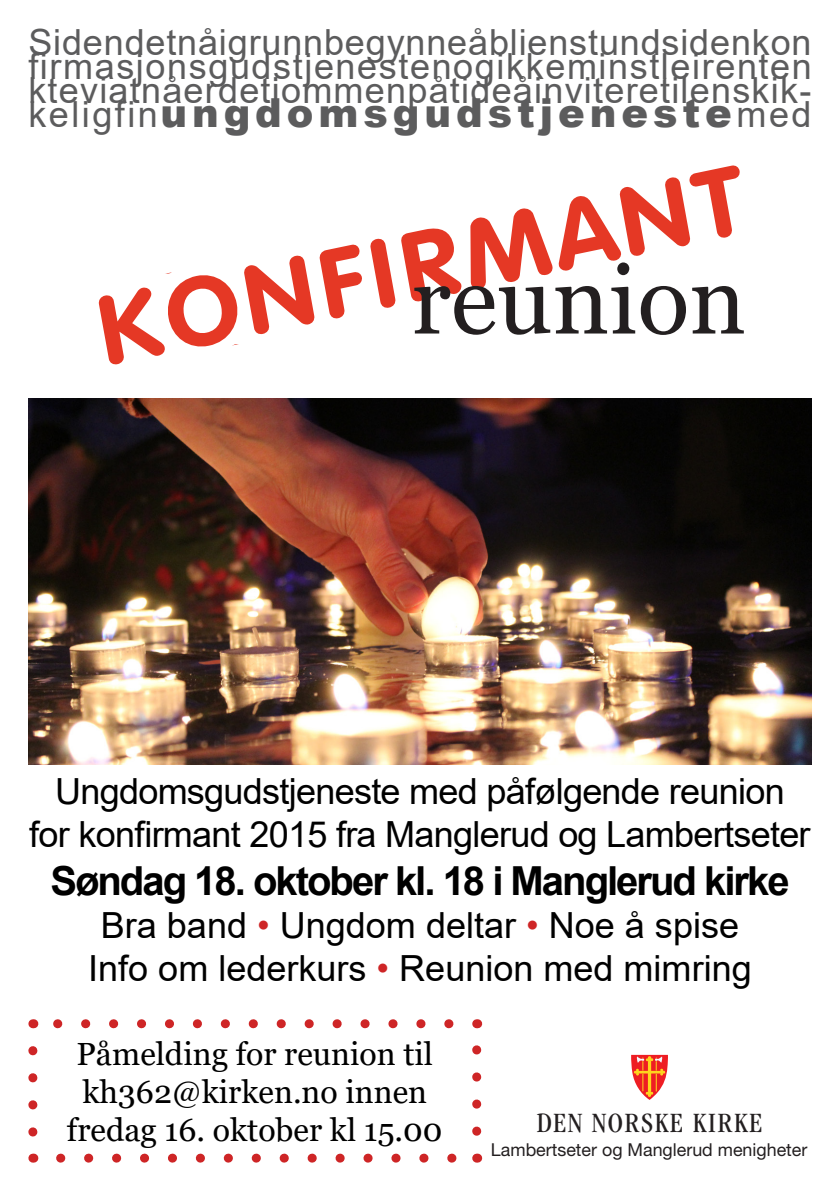
<style>
.page{position:relative;width:840px;height:1191px;background:#fff}
.page>*{position:absolute;margin:0;border:0;box-sizing:border-box;transform-origin:0 0}
.t1{font:96px "Georgia";color:#231f20}
.t2{font:700 40px "Arial";letter-spacing:-.05em;color:#000}
.t3{font:900 40px "Arial";letter-spacing:.125em;color:#5c5c5d}
.t4{font:36px "Arial";letter-spacing:.035em;color:#5c5c5d}
.t5{font:36px "Arial";letter-spacing:-.02em;color:#000}
.t6{font:36px "Arial";color:#000}
.t7{font:32px/38.4px "Georgia";color:#000}
.t8{font:condensed 29px "ITC Garamond Std";letter-spacing:.05em;color:#231f20}
.t9{font:17.8px "Helvetica Neue";color:#231f20}
.t10{font:15px "Helvetica Neue LT Std";letter-spacing:.02em;color:#231f20}
.s1{font-weight:400;font-size:36px}
.s2{color:#ce2526}
</style>
<div class="page">
<svg style="left:370px;top:228px;width:91px;height:80px"></svg>
<svg style="left:470px;top:165px;width:269px;height:124px"></svg>
<svg style="left:98px;top:244px;width:264px;height:121px"></svg>
<img style="left:28px;top:398px;width:783px;height:366px">
<svg style="left:631px;top:1054px;width:36px;height:46px"></svg>
<svg style="left:28px;top:1050px;width:9px;height:87px"></svg>
<svg style="left:61px;top:1153px;width:396px;height:9px"></svg>
<svg style="left:472px;top:1045px;width:9px;height:86px"></svg>
<svg style="left:53px;top:1019px;width:395px;height:9px"></svg>
<p class="t4" style="left:28px;top:17px;width:784px">Sidendetnåigrunnbegynneåblienstundsidenkon</p>
<p class="t4" style="left:28px;top:41px;width:784px">firmasjonsgudstjenestenogikkeminstleirenten</p>
<p class="t4" style="left:28px;top:65px;width:784px">kteviatnåerdetjommenpåtideåinviteretilenskik-</p>
<p class="t3" style="left:28px;top:83px;width:784px"><span class="s1">keligfin</span>ungdomsgudstjeneste<span class="s1">med</span></p>
<p class="t1" style="left:411px;top:242px;width:336px">reunion</p>
<p class="t5" style="left:55px;top:766px;width:730px">Ungdomsgudstjeneste med påfølgende reunion</p>
<p class="t5" style="left:29px;top:809px;width:782px">for konfirmant 2015 fra Manglerud og Lambertseter</p>
<p class="t2" style="left:50px;top:852px;width:740px">Søndag 18. oktober kl. 18 i Manglerud kirke</p>
<p class="t6" style="left:101px;top:900px;width:639px">Bra band <span class="s2">•</span> Ungdom deltar <span class="s2">•</span> Noe å spise</p>
<p class="t6" style="left:88px;top:944px;width:664px">Info om lederkurs <span class="s2">•</span> Reunion med mimring</p>
<p class="t7" style="left:76px;top:1035px;width:358px">Påmelding for reunion til kh362@kirken.no innen</p>
<p class="t7" style="left:67px;top:1111px;width:377px">fredag 16. oktober kl 15.00</p>
<p class="t8" style="left:536px;top:1107px;width:227px">DEN NORSKE KIRKE</p>
<p class="t9" style="left:490px;top:1138px;width:318px">Lambertseter og Manglerud menigheter</p>
<p class="t10" style="left:525px;top:1140px;width:250px">Det aktuelle menighetsråd/fellesråd</p>
</div>
